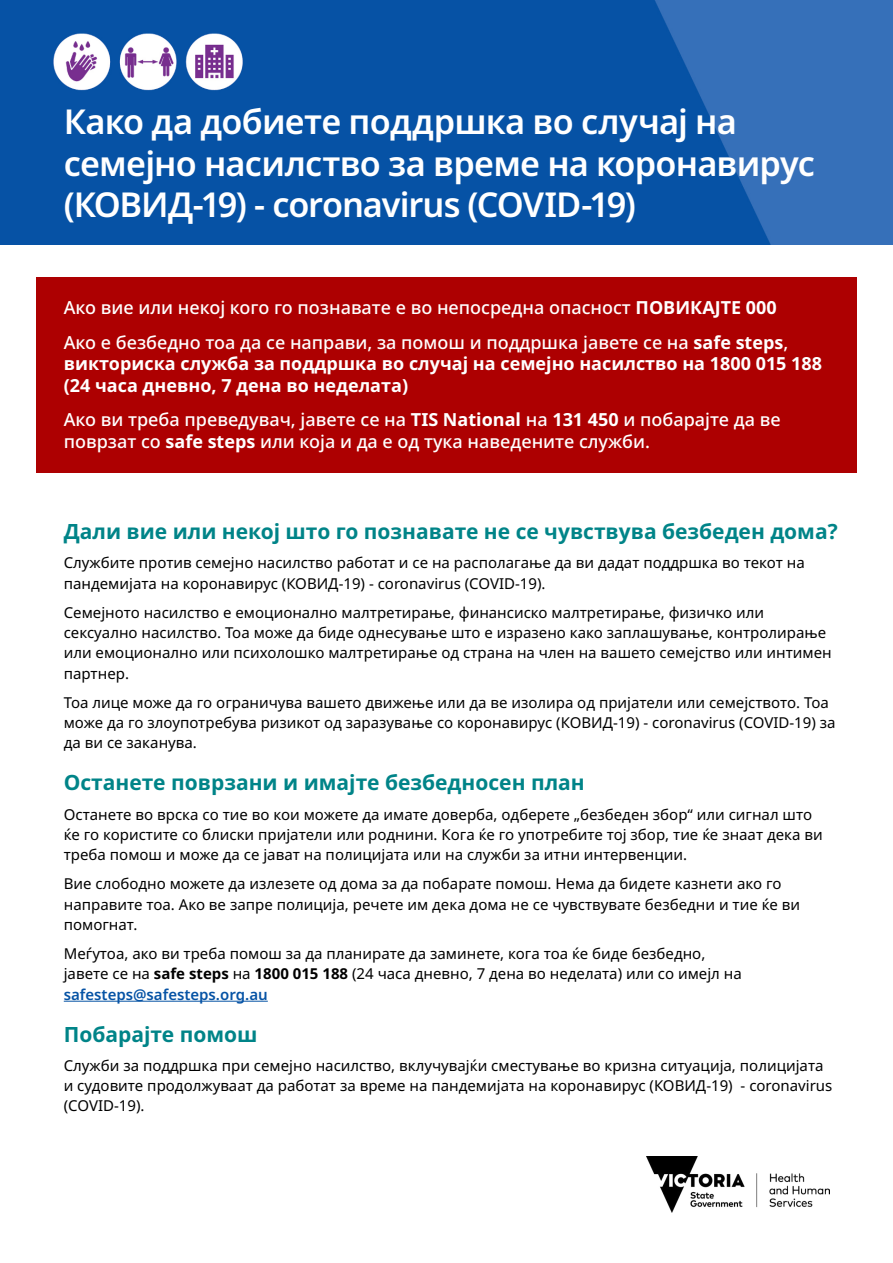
<style>
.page{position:relative;width:893px;height:1263px;background:#fff}
.page>*{position:absolute;margin:0;border:0;box-sizing:border-box;transform-origin:0 0}
.t1{font:600 34.35px/41.1px "Noto Sans";letter-spacing:-.025em;color:#fff}
.t2{font:700 21px "Noto Sans";color:#008488}
.t3{font:500 18px/34.3px "Noto Sans";color:#fff}
.t4{font:700 18px/21.6px "Noto Sans";color:#fff}
.t5{font:15px/20.2px "Noto Sans";color:#000}
.s1{font-weight:700}
.s2{font-weight:600;color:#0653a5}
</style>
<div class="page">
<img style="left:0;top:0;width:893px;height:244px">
<div style="left:36px;top:278px;width:821px;height:195px;background:#ad0001"></div>
<img style="left:646px;top:1157px;width:183px;height:55px">
<hr style="left:64px;top:1001px;width:204px;height:1px;background:#0653a5">
<h1 class="t1" style="left:64px;top:102px;width:753px">Како да добиете поддршка во случај на семејно насилство за време на коронавирус (КОВИД-19) - coronavirus (COVID-19)</h1>
<p class="t3" style="left:64px;top:291px;width:726px">Aко вие или некој кого го познавате е во непосредна опасност <span class="s1">ПОВИКАЈТЕ 000<br></span>Ако е безбедно тоа да се направи, за помош и поддршка јавете се на <span class="s1">safe steps</span>,</p>
<p class="t4" style="left:64px;top:353px;width:760px">викториска служба за поддршка во случај на семејно насилство на 1800 015 188 (24 часа дневно, 7 дена во неделата)</p>
<p class="t3" style="left:64px;top:409px;width:718px;line-height:21.6px">Ако ви треба преведувач, јавете се на <span class="s1">TIS National</span> на <span class="s1">131 450</span> и побарајте да ве поврзат со <span class="s1">safe steps</span> или која и да е од тука наведените служби.</p>
<h2 class="t2" style="left:64px;top:517px;width:775px">Дали вие или некој што го познавате не се чувствува безбеден дома?</h2>
<p class="t5" style="left:64px;top:553px;width:743px">Службите против семејно насилство работат и се на располагање да ви дадат поддршка во текот на пандемијата на коронавирус (КОВИД-19) - coronavirus (COVID-19).</p>
<p class="t5" style="left:64px;top:603px;width:769px">Семејното насилство е емоционално малтретирање, финансиско малтретирање, физичко или сексуално насилство. Тоа може да биде однесување што е изразено како заплашување, контролирање или емоционално или психолошко малтретирање од страна на член на вашето семејство или интимен партнер.</p>
<p class="t5" style="left:64px;top:693px;width:773px">Тоа лице може да го ограничува вашето движење или да ве изолира од пријатели или семејството. Тоа може да го злоупотребува ризикот од заразување со коронавирус (КОВИД-19) - coronavirus (COVID-19) за да ви се заканува.</p>
<h2 class="t2" style="left:64px;top:768px;width:523px">Останете поврзани и имајте безбедносен план</h2>
<p class="t5" style="left:64px;top:804px;width:760px">Останете во врска со тие во кои можете да имате доверба, одберете „безбеден збор“ или сигнал што ќе го користите со блиски пријатели или роднини. Кога ќе го употребите тој збор, тие ќе знаат дека ви треба помош и може да се јават на полицијата или на служби за итни интервенции.</p>
<p class="t5" style="left:64px;top:874px;width:738px">Вие слободно можете да излезете од дома за да побарате помош. Нема да бидете казнети ако го направите тоа. Ако ве запре полиција, речете им дека дома не се чувствувате безбедни и тие ќе ви помогнат.</p>
<p class="t5" style="left:64px;top:944px;width:680px">Меѓутоа, ако ви треба помош за да планирате да заминете, кога тоа ќе биде безбедно, јавете се на <span class="s1">safe steps</span> на <span class="s1">1800 015 188</span> (24 часа дневно, 7 дена во неделата) или со имејл на <span class="s2">safesteps@safesteps.org.au</span></p>
<h2 class="t2" style="left:64px;top:1019px;width:195px">Побарајте помош</h2>
<p class="t5" style="left:64px;top:1056px;width:770px">Служби за поддршка при семејно насилство, вклучувајќи сместување во кризна ситуација, полицијата и судовите продолжуваат да работат за време на пандемијата на коронавирус (КОВИД-19) - coronavirus (COVID-19).</p>
</div>
